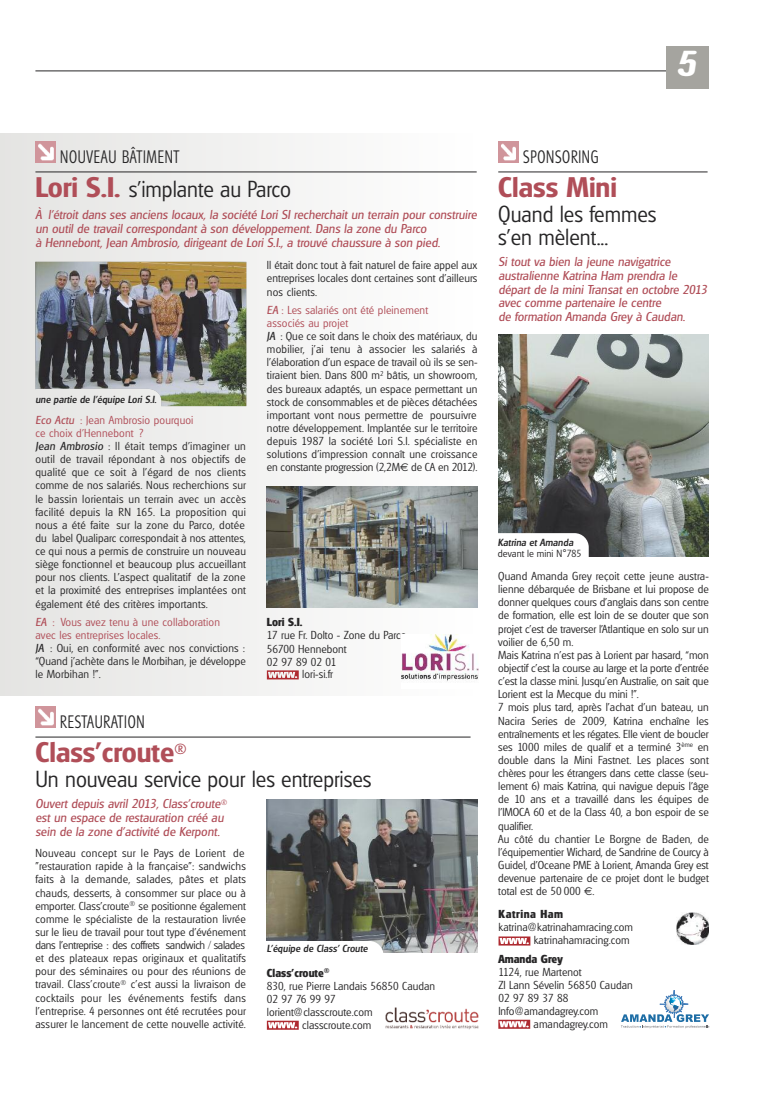
<style>
.page{position:relative;width:762px;height:1099px;background:#fff}
.page>*{position:absolute;margin:0;border:0;box-sizing:border-box;transform-origin:0 0}
.t1{font:700 39.38px "Hangover";color:#fff;scale:1.26 1}
.t2{font:600 27.5px "Glasgow";color:#b04e58;scale:1.04 1}
.t3{font:300 22.5px/22.5px "Glasgow";color:#272627;scale:.96 1}
.t4{font:300 17.5px "Glasgow";letter-spacing:.05em;color:#272627;scale:.8 1}
.t5{font:italic 12.5px/13.8px "Glasgow";letter-spacing:.005em;color:#b04e58}
.t6{font:300 11.25px/13.1px "Glasgow";letter-spacing:.01em;color:#272627}
.t7{font:700 11.25px "Glasgow";letter-spacing:.005em;color:#272627}
.t8{font:700 11.25px "Glasgow";letter-spacing:.05em;color:#272627}
.t9{font:italic 500 10px "Glasgow";letter-spacing:.005em;color:#272627}
.t10{font:300 10px/10.6px "Glasgow";letter-spacing:.005em;color:#272627}
.s1{font-weight:600;font-size:27.5px;color:#b04e58}
.s2{font-weight:400;font-style:italic;color:#b04e58}
.s3{color:#b04e58}
.s4{font-weight:400;font-style:italic}
.s5{font-family:"Euro Sans";font-weight:400}
.s6{font-weight:500;font-style:italic}
.s7{font-family:"Lucida Grande";font-weight:400}
</style>
<div class="page">
<div style="left:0;top:133px;width:477px;height:562px;background:linear-gradient(to right,#e4e3e2,#fdfdfd)"></div>
<img style="left:498px;top:334px;width:211px;height:223px">
<div style="left:470px;top:533px;width:119px;height:42px;background:#fff;border-radius:14px"></div>
<img style="left:267px;top:799px;width:211px;height:153px">
<div style="left:247px;top:940px;width:136px;height:55px;background:#fff;border-radius:14px"></div>
<hr style="left:35px;top:71px;width:656px;height:1px;background:#272627">
<div style="left:667px;top:46px;width:42px;height:43px;background:#a5a49f"></div>
<hr style="left:35px;top:736px;width:435px;height:1px;background:#272627">
<svg style="left:35px;top:707px;width:21px;height:21px"></svg>
<img style="left:35px;top:708px;width:21px;height:17px">
<svg style="left:267px;top:1020px;width:32px;height:9px"></svg>
<hr style="left:498px;top:172px;width:209px;height:1px;background:#272627">
<svg style="left:498px;top:142px;width:21px;height:21px"></svg>
<img style="left:498px;top:144px;width:21px;height:16px">
<img style="left:385px;top:1007px;width:94px;height:23px">
<img style="left:35px;top:262px;width:211px;height:144px">
<img style="left:267px;top:486px;width:211px;height:121px">
<hr style="left:35px;top:172px;width:442px;height:1px;background:#272627">
<svg style="left:35px;top:142px;width:21px;height:21px"></svg>
<img style="left:35px;top:144px;width:21px;height:16px">
<svg style="left:267px;top:670px;width:32px;height:9px"></svg>
<img style="left:401px;top:634px;width:77px;height:54px">
<svg style="left:498px;top:936px;width:32px;height:9px"></svg>
<img style="left:677px;top:912px;width:32px;height:32px">
<svg style="left:498px;top:1019px;width:32px;height:9px"></svg>
<svg style="left:621px;top:990px;width:88px;height:38px"></svg>
<h1 class="t1" style="left:677px;top:43px;width:18px">5</h1>
<h3 class="t4" style="left:60px;top:146px;width:151px">NOUVEAU BÂTIMENT</h3>
<h3 class="t3" style="left:35px;top:178px;width:268px"><span class="s1">Lori S.I.</span> s’implante au Parco</h3>
<p class="t5" style="left:35px;top:208px;width:443px">À l’étroit dans ses anciens locaux, la société Lori SI recherchait un terrain pour construire un outil de travail correspondant à son développement. Dans la zone du Parco<br>à Hennebont, Jean Ambrosio, dirigeant de Lori S.I., a trouvé chaussure à son pied.</p>
<p class="t9" style="left:35px;top:394px;width:123px">une partie de l’équipe Lori S.I.</p>
<p class="t6" style="left:35px;top:413px;width:212px"><span class="s2">Eco Actu</span> <span class="s3">: Jean Ambrosio pourquoi<br>ce choix d’Hennebont ?<br></span><span class="s4">Jean Ambrosio</span> : Il était temps d’imaginer un outil de travail répondant à nos objectifs de qualité que ce soit à l’égard de nos clients comme de nos salariés. Nous recherchions sur le bassin lorientais un terrain avec un accès facilité depuis la RN 165. La proposition qui nous a été faite sur la zone du Parco, dotée du label Qualiparc correspondait à nos attentes, ce qui nous a permis de construire un nouveau siège fonctionnel et beaucoup plus accueillant pour nos clients. L’aspect qualitatif de la zone et la proximité des entreprises implantées ont également été des critères importants.</p>
<p class="t6" style="left:35px;top:615px;width:212px"><span class="s2">EA</span> <span class="s3">: Vous avez tenu à une collaboration<br>avec les entreprises locales.<br></span><span class="s4">JA</span> : Oui, en conformité avec nos convictions : “Quand j’achète dans le Morbihan, je développe le Morbihan !”.</p>
<p class="t6" style="left:267px;top:259px;width:212px;text-align:justify">Il était donc tout à fait naturel de faire appel aux entreprises locales dont certaines sont d’ailleurs nos clients.</p>
<p class="t6" style="left:267px;top:303px;width:212px"><span class="s2">EA</span> <span class="s3">: Les salariés ont été pleinement<br>associés au projet<br></span><span class="s4">JA</span> : Que ce soit dans le choix des matériaux, du mobilier, j’ai tenu à associer les salariés à l’élaboration d’un espace de travail où ils se sen&shy;tiraient bien. Dans 800 m<sup>2</sup> bâtis, un showroom, des bureaux adaptés, un espace permettant un stock de consommables et de pièces détachées important vont nous permettre de poursuivre notre développement. Implantée sur le territoire depuis 1987 la société Lori S.I. spécialiste en solutions d’impression connaît une croissance en constante progression (2,2M<span class="s5">€</span> de CA en 2012).</p>
<p class="t7" style="left:267px;top:616px;width:37px">Lori S.I.</p>
<p class="t6" style="left:267px;top:629px;width:141px">17 rue Fr. Dolto - Zone du Parco</p>
<p class="t6" style="left:267px;top:642px;width:81px">56700 Hennebont</p>
<p class="t6" style="left:267px;top:655px;width:71px">02 97 89 02 01</p>
<p class="t6" style="left:302px;top:667px;width:32px">lori-si.fr</p>
<h3 class="t4" style="left:60px;top:711px;width:107px">RESTAURATION</h3>
<h2 class="t2" style="left:35px;top:736px;width:148px">Class’croute<sup>®</sup></h2>
<h3 class="t3" style="left:35px;top:768px;width:352px">Un nouveau service pour les entreprises</h3>
<p class="t5" style="left:35px;top:797px;width:194px">Ouvert depuis avril 2013, Class’croute<sup>® </sup>est un espace de restauration créé au sein de la zone d'activité de Kerpont.</p>
<p class="t6" style="left:35px;top:846px;width:212px">Nouveau concept sur le Pays de Lorient de "restauration rapide à la française": sandwichs faits à la demande, salades, pâtes et plats chauds, desserts, à consommer sur place ou à emporter. Class’croute<sup>®</sup> se positionne également comme le spécialiste de la restauration livrée sur le lieu de travail pour tout type d’événement dans l'entreprise : des coffrets sandwich / salades et des plateaux repas originaux et qualitatifs pour des séminaires ou pour des réunions de travail. Class'croute<sup>®</sup> c'est aussi la livraison de cocktails pour les événements festifs dans l'entreprise. 4 personnes ont été recrutées pour assurer le lancement de cette nouvelle activité.</p>
<p class="t9" style="left:267px;top:943px;width:102px">L’équipe de Class’ Croute</p>
<p class="t7" style="left:267px;top:966px;width:65px">Class’croute<sup>®</sup></p>
<p class="t6" style="left:267px;top:979px;width:170px">830, rue Pierre Landais 56850 Caudan</p>
<p class="t6" style="left:267px;top:992px;width:70px">02 97 76 99 97</p>
<p class="t6" style="left:267px;top:1005px;width:107px">lorient@classcroute.com</p>
<p class="t6" style="left:302px;top:1018px;width:71px">classcroute.com</p>
<h3 class="t4" style="left:523px;top:146px;width:96px">SPONSORING</h3>
<h2 class="t2" style="left:498px;top:171px;width:116px">Class Mini</h2>
<h3 class="t3" style="left:498px;top:203px;width:166px">Quand les femmes s’en mèlent...</h3>
<p class="t5" style="left:498px;top:255px;width:210px">Si tout va bien la jeune navigatrice australienne Katrina Ham prendra le départ de la mini Transat en octobre 2013 avec comme partenaire le centre<br>de formation Amanda Grey à Caudan.</p>
<p class="t10" style="left:498px;top:537px;width:85px"><span class="s6">Katrina et Amanda </span>devant le mini N<span class="s7">°</span>785</p>
<p class="t6" style="left:498px;top:569px;width:212px">Quand Amanda Grey reçoit cette jeune austra&shy;lienne débarquée de Brisbane et lui propose de donner quelques cours d’anglais dans son centre de formation, elle est loin de se douter que son projet c’est de traverser l’Atlantique en solo sur un voilier de 6,50 m.<br>Mais Katrina n’est pas à Lorient par hasard, “mon objectif c’est la course au large et la porte d’entrée c’est la classe mini. Jusqu’en Australie, on sait que Lorient est la Mecque du mini !”.<br>7 mois plus tard, après l’achat d’un bateau, un Nacira Series de 2009, Katrina enchaîne les entraînements et les régates. Elle vient de boucler ses 1000 miles de qualif et a terminé 3<sup>ème</sup> en double dans la Mini Fastnet. Les places sont chères pour les étrangers dans cette classe (seu&shy;lement 6) mais Katrina, qui navigue depuis l’âge de 10 ans et a travaillé dans les équipes de l’IMOCA 60 et de la Class 40, a bon espoir de se qualifier.<br>Au côté du chantier Le Borgne de Baden, de l’équipementier Wichard, de Sandrine de Courcy à Guidel, d’Oceane PME à Lorient, Amanda Grey est devenue partenaire de ce projet dont le budget total est de 50 000 <span class="s5">€</span>.</p>
<p class="t8" style="left:498px;top:907px;width:66px">Katrina Ham</p>
<p class="t6" style="left:534px;top:920px;width:101px;text-indent:-35px">katrina@katrinahamracing.com katrinahamracing.com</p>
<p class="t7" style="left:498px;top:952px;width:66px">Amanda Grey</p>
<p class="t6" style="left:498px;top:965px;width:85px">1124, rue Martenot</p>
<p class="t6" style="left:498px;top:978px;width:136px">ZI Lann Sévelin 56850 Caudan</p>
<p class="t6" style="left:498px;top:991px;width:72px">02 97 89 37 88</p>
<p class="t6" style="left:498px;top:1004px;width:102px">Info@amandagrey.com</p>
<p class="t6" style="left:534px;top:1017px;width:76px">amandagrey.com</p>
</div>
